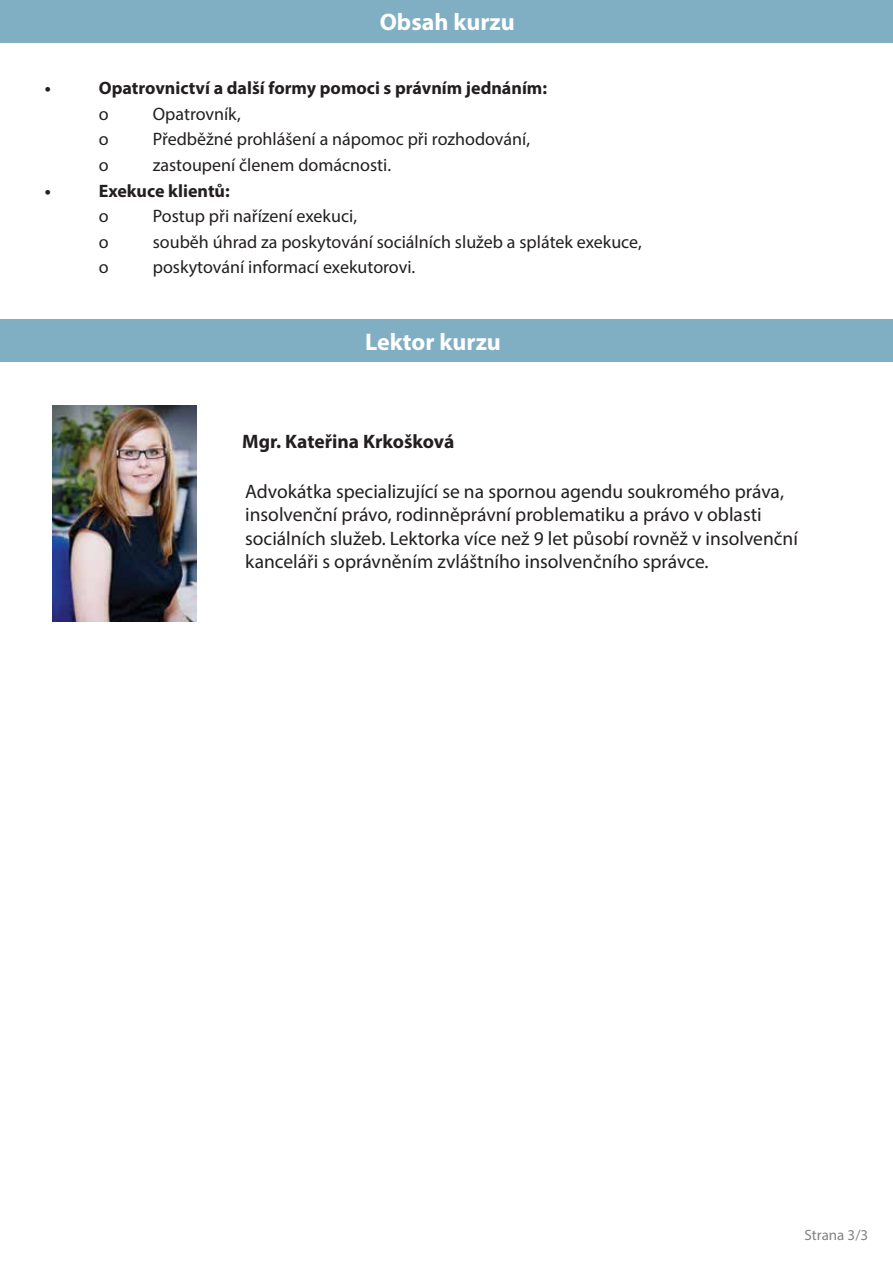
<style>
.page{position:relative;width:893px;height:1263px;background:#fff}
.page>*{position:absolute;margin:0;border:0;box-sizing:border-box;transform-origin:0 0}
.t1{font:700 24px "Myriad Pro";color:#fff}
.t2{font:19.5px/23.4px "Myriad Pro";color:#231f20}
.t3{font:700 19.5px "Myriad Pro";color:#231f20}
.t4{font:18px "Myriad Pro";color:#231f20}
.t5{font:700 18px "Myriad Pro";color:#231f20}
.t6{font:15px "Myriad Pro";color:#808285}
</style>
<div class="page">
<div style="left:0;top:319px;width:893px;height:42px;background:#80aec2"></div>
<img style="left:52px;top:406px;width:145px;height:216px">
<div style="left:0;top:0;width:893px;height:42px;background:#80aec2"></div>
<p class="t1" style="left:380px;top:6px;width:137px">Obsah kurzu</p>
<p class="t5" style="left:45px;top:77px;width:8px">•</p>
<p class="t5" style="left:99px;top:77px;width:450px">Opatrovnictví a další formy pomoci s právním jednáním:</p>
<p class="t4" style="left:99px;top:103px;width:11px">o</p>
<p class="t4" style="left:153px;top:103px;width:89px">Opatrovník,</p>
<p class="t4" style="left:99px;top:128px;width:11px">o</p>
<p class="t4" style="left:153px;top:128px;width:379px">Předběžné prohlášení a nápomoc při rozhodování,</p>
<p class="t4" style="left:99px;top:154px;width:11px">o</p>
<p class="t4" style="left:153px;top:154px;width:240px">zastoupení členem domácnosti.</p>
<p class="t5" style="left:45px;top:179px;width:8px">•</p>
<p class="t5" style="left:99px;top:179px;width:132px">Exekuce klientů:</p>
<p class="t4" style="left:99px;top:205px;width:11px">o</p>
<p class="t4" style="left:153px;top:205px;width:206px">Postup při nařízení exekuci,</p>
<p class="t4" style="left:99px;top:230px;width:11px">o</p>
<p class="t4" style="left:153px;top:230px;width:490px">souběh úhrad za poskytování sociálních služeb a splátek exekuce,</p>
<p class="t4" style="left:99px;top:256px;width:11px">o</p>
<p class="t4" style="left:153px;top:256px;width:264px">poskytování informací exekutorovi.</p>
<p class="t1" style="left:365px;top:327px;width:137px">Lektor kurzu</p>
<p class="t3" style="left:242px;top:429px;width:214px">Mgr. Kateřina Krkošková</p>
<p class="t2" style="left:245px;top:479px;width:554px">Advokátka specializující se na spornou agendu soukromého práva, insolvenční právo, rodinněprávní problematiku a právo v oblasti sociálních služeb. Lektorka více než 9 let působí rovněž v insolvenční kanceláři s oprávněním zvláštního insolvenčního správce.</p>
<p class="t6" style="left:804px;top:1225px;width:65px">Strana 3/3</p>
</div>
